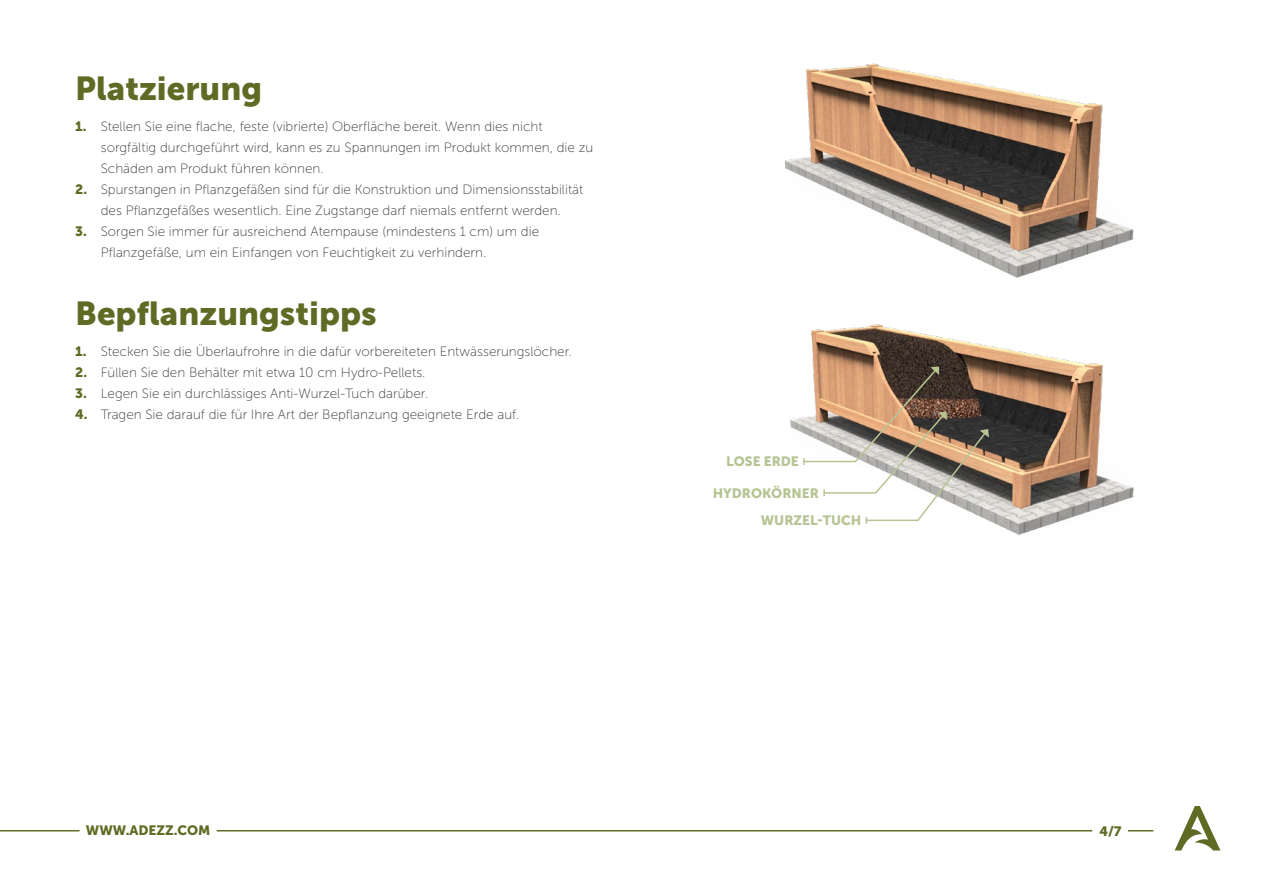
<style>
.page{position:relative;width:1263px;height:893px;background:#fff}
.page>*{position:absolute;margin:0;border:0;box-sizing:border-box;transform-origin:0 0}
.t1{font:33px "Museo Sans 900";color:#5f6b24}
.t2{font:13.5px/21px "Museo Sans 100";color:#3c3c3b}
.t3{font:13.5px/27.5px "Museo Sans 900";color:#b6c494}
.t4{font:13.5px "Museo Sans 900";color:#5f6b24}
.s1{font-family:"Museo Sans 900";color:#5f6b24}
</style>
<div class="page">
<svg style="left:1175px;top:806px;width:45px;height:44px"></svg>
<svg style="left:1128px;top:830px;width:25px;height:1px"></svg>
<hr style="left:0;top:830px;width:80px;height:1px;background:#5f6b24">
<hr style="left:217px;top:830px;width:875px;height:1px;background:#5f6b24">
<img style="left:785px;top:63px;width:349px;height:215px">
<img style="left:790px;top:324px;width:344px;height:211px">
<svg style="left:802px;top:366px;width:187px;height:158px"></svg>
<h1 class="t1" style="left:75px;top:70px;width:188px">Platzierung</h1>
<p class="t2" style="left:101px;top:116px;width:494px;text-indent:-26px"><span class="s1">1.</span> Stellen Sie eine flache, feste (vibrierte) Oberfläche bereit. Wenn dies nicht sorgfältig durchgeführt wird, kann es zu Spannungen im Produkt kommen, die zu<br>Schäden am Produkt führen können.</p>
<p class="t2" style="left:75px;top:179px;width:510px;text-align:center"><span class="s1">2.</span> Spurstangen in Pflanzgefäßen sind für die Konstruktion und Dimensionsstabilität des Pflanzgefäßes wesentlich. Eine Zugstange darf niemals entfernt werden.</p>
<p class="t2" style="left:101px;top:221px;width:440px;text-indent:-26px"><span class="s1">3.</span> Sorgen Sie immer für ausreichend Atempause (mindestens 1 cm) um die<br>Pflanzgefäße, um ein Einfangen von Feuchtigkeit zu verhindern.</p>
<h1 class="t1" style="left:75px;top:294px;width:303px">Bepflanzungstipps</h1>
<p class="t2" style="left:75px;top:341px;width:498px"><span class="s1">1.</span> Stecken Sie die Überlaufrohre in die dafür vorbereiteten Entwässerungslöcher.</p>
<p class="t2" style="left:75px;top:362px;width:352px"><span class="s1">2.</span> Füllen Sie den Behälter mit etwa 10 cm Hydro-Pellets.</p>
<p class="t2" style="left:75px;top:383px;width:354px"><span class="s1">3.</span> Legen Sie ein durchlässiges Anti-Wurzel-Tuch darüber.</p>
<p class="t2" style="left:75px;top:404px;width:446px"><span class="s1">4.</span> Tragen Sie darauf die für Ihre Art der Bepflanzung geeignete Erde auf.</p>
<p class="t3" style="left:726px;top:448px;width:74px">LOSE ERDE</p>
<p class="t3" style="left:761px;top:479px;width:102px;text-indent:-48px">HYDROKÖRNER<br>WURZEL-TUCH</p>
<p class="t4" style="left:86px;top:823px;width:126px">WWW.ADEZZ.COM</p>
<p class="t4" style="left:1099px;top:823px;width:24px">4/7</p>
</div>
